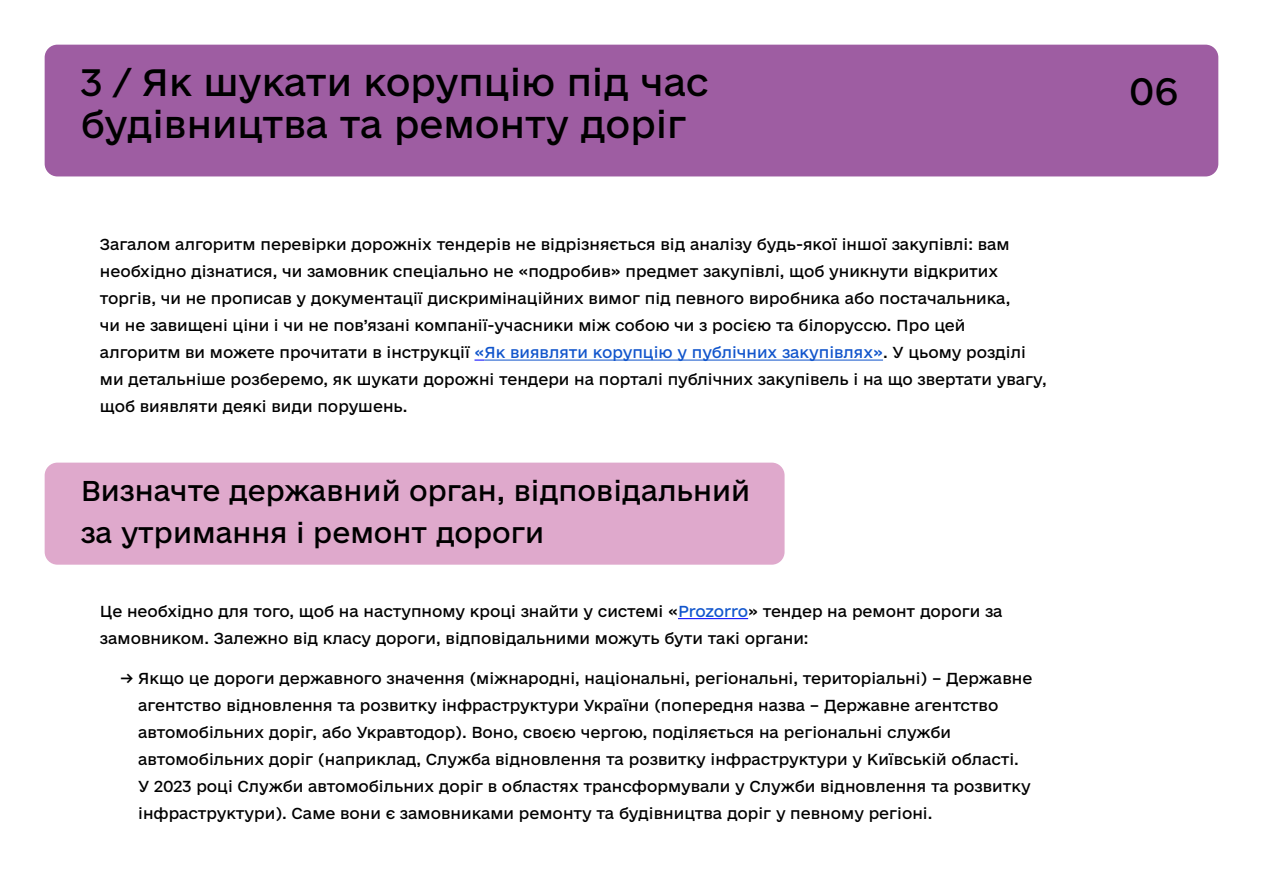
<style>
.page{position:relative;width:1263px;height:893px;background:#fff}
.page>*{position:absolute;margin:0;border:0;box-sizing:border-box;transform-origin:0 0}
.t1{font:36px "e Ukraine Regular";color:#000}
.t2{font:27px/42px "e Ukraine Regular";color:#000}
.t3{font:15px/27px "e Ukraine Regular";color:#000}
.s1{color:#15c}
</style>
<div class="page">
<div style="left:45px;top:45px;width:1173px;height:131px;background:#9e5da2;border-radius:13px"></div>
<div style="left:45px;top:463px;width:739px;height:102px;background:#dfa9cc;border-radius:13px"></div>
<hr style="left:484px;top:360px;width:399px;height:1px;background:#15c">
<hr style="left:678px;top:618px;width:70px;height:1px;background:#00f">
<h1 class="t1" style="left:81px;top:61px;width:630px">3 / Як шукати корупцію під час</h1>
<h1 class="t1" style="left:1129px;top:69px;width:50px">06</h1>
<h1 class="t1" style="left:81px;top:103px;width:607px">будівництва та ремонту доріг</h1>
<p class="t3" style="left:100px;top:232px;width:948px">Загалом алгоритм перевірки дорожніх тендерів не відрізняється від аналізу будь-якої іншої закупівлі: вам необхідно дізнатися, чи замовник спеціально не «подробив» предмет закупівлі, щоб уникнути відкритих торгів, чи не прописав у документації дискримінаційних вимог під певного виробника або постачальника,<br>чи не завищені ціни і чи не пов’язані компанії-учасники між собою чи з росією та білоруссю. Про цей алгоритм ви можете прочитати в інструкції <span class="s1">«Як виявляти корупцію у публічних закупівлях»</span>. У цьому розділі ми детальніше розберемо, як шукати дорожні тендери на порталі публічних закупівель і на що звертати увагу, щоб виявляти деякі види порушень.</p>
<h2 class="t2" style="left:81px;top:471px;width:671px">Визначте державний орган, відповідальний за утримання і ремонт дороги</h2>
<p class="t3" style="left:100px;top:598px;width:904px">Це необхідно для того, щоб на наступному кроці знайти у системі «<span class="s1">Prozorro</span>» тендер на ремонт дороги за замовником. Залежно від класу дороги, відповідальними можуть бути такі органи:</p>
<p class="t3" style="left:138px;top:665px;width:896px;text-indent:-17px">→ Якщо це дороги державного значення (міжнародні, національні, регіональні, територіальні) – Державне агентство відновлення та розвитку інфраструктури України (попередня назва – Державне агентство автомобільних доріг, або Укравтодор). Воно, своєю чергою, поділяється на регіональні служби автомобільних доріг (наприклад, Служба відновлення та розвитку інфраструктури у Київській області.<br>У 2023 році Служби автомобільних доріг в областях трансформували у Служби відновлення та розвитку інфраструктури). Саме вони є замовниками ремонту та будівництва доріг у певному регіоні.</p>
</div>
